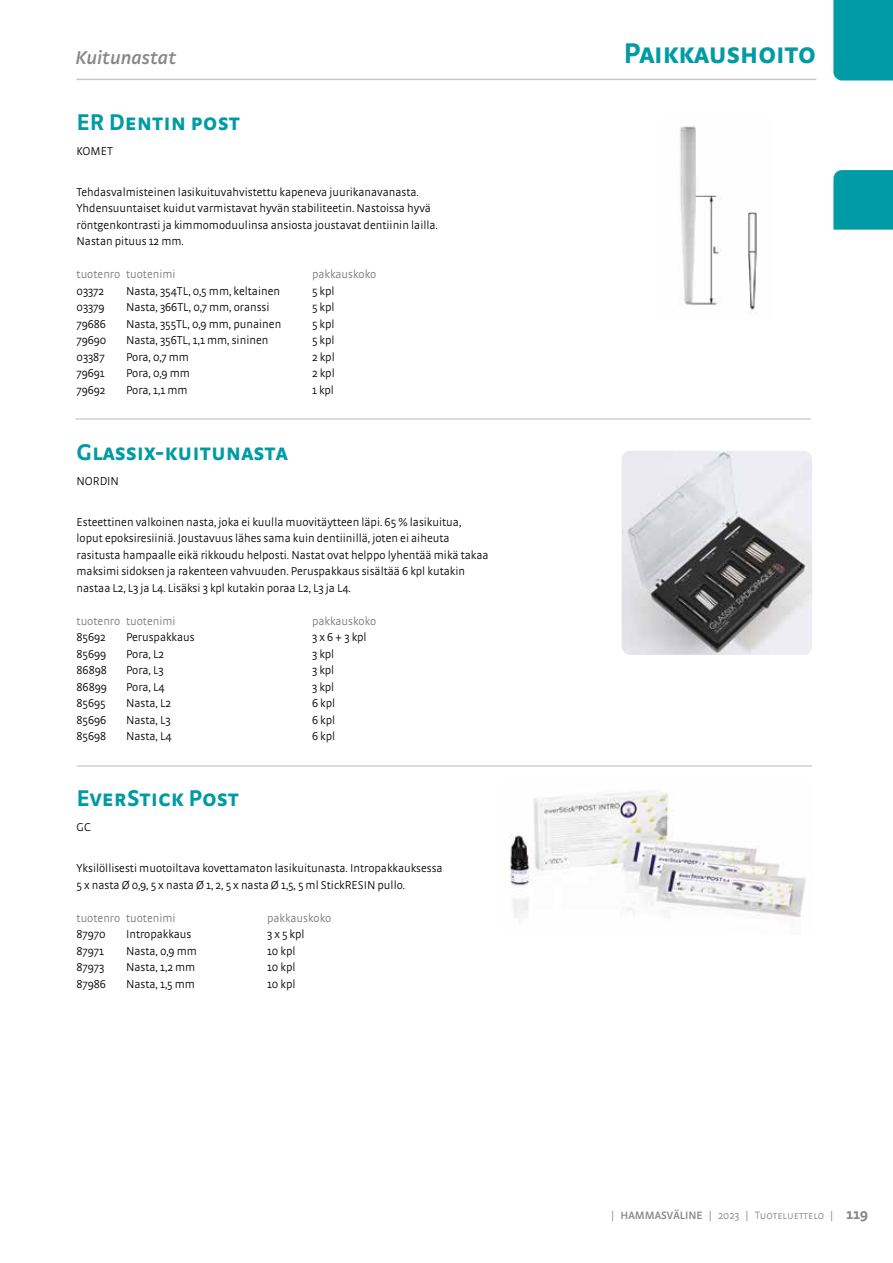
<style>
.page{position:relative;width:893px;height:1263px;background:#fff}
.page>*{position:absolute;margin:0;border:0;box-sizing:border-box;transform-origin:0 0}
.t1{font:700 30px "Strada SC";letter-spacing:-.02em;color:#009ba4}
.t2{font:700 24px "Strada SC";color:#009ba4}
.t3{font:italic 600 19.5px "Strada";color:#878787}
.t4{font:300 12px/16.5px "Strada";color:#000}
.t5{font:300 12px "Strada";color:#757776}
.t6{font:300 11.25px "Strada SC";color:#878787}
.s1{font-family:"Strada"}
.s2{font-family:"Strada";font-weight:600}
.s3{font-family:"Strada";font-weight:700;font-size:15px}
</style>
<div class="page">
<div style="left:833px;top:0;width:60px;height:80px;background:#009ba4"></div>
<div style="left:833px;top:170px;width:60px;height:60px;background:#009ba4"></div>
<hr style="left:77px;top:79px;width:739px;height:1px;background:#c6c6c6">
<img style="left:679px;top:126px;width:78px;height:186px">
<img style="left:622px;top:451px;width:190px;height:204px">
<img style="left:510px;top:791px;width:296px;height:127px">
<hr style="left:77px;top:766px;width:735px;height:1px;background:#bcbcbc">
<hr style="left:75px;top:419px;width:736px;height:1px;background:#bcbcbc">
<h3 class="t3" style="left:75px;top:46px;width:102px">Kuitunastat</h3>
<h2 class="t2" style="left:77px;top:107px;width:165px">ER Dentin post</h2>
<p class="t4" style="left:77px;top:142px;width:38px">KOMET</p>
<p class="t4" style="left:77px;top:183px;width:363px">Tehdasvalmisteinen lasikuituvahvistettu kapeneva juurikanavanasta.<br>Yhdensuuntaiset kuidut varmistavat hyvän stabiliteetin. Nastoissa hyvä röntgenkontrasti ja kimmomoduulinsa ansiosta joustavat dentiinin lailla.<br>Nastan pituus 12 mm.</p>
<p class="t5" style="left:77px;top:268px;width:101px">tuotenro tuotenimi</p>
<p class="t5" style="left:312px;top:268px;width:66px">pakkauskoko</p>
<p class="t4" style="left:77px;top:282px;width:29px">03372</p>
<p class="t4" style="left:126px;top:282px;width:156px">Nasta, 354TL, 0,5 mm, keltainen</p>
<p class="t4" style="left:312px;top:282px;width:24px">5 kpl</p>
<p class="t4" style="left:77px;top:299px;width:30px">03379</p>
<p class="t4" style="left:126px;top:299px;width:145px">Nasta, 366TL, 0,7 mm, oranssi</p>
<p class="t4" style="left:312px;top:299px;width:24px">5 kpl</p>
<p class="t4" style="left:77px;top:315px;width:31px">79686</p>
<p class="t4" style="left:126px;top:315px;width:157px">Nasta, 355TL, 0,9 mm, punainen</p>
<p class="t4" style="left:312px;top:315px;width:24px">5 kpl</p>
<p class="t4" style="left:77px;top:332px;width:31px">79690</p>
<p class="t4" style="left:126px;top:332px;width:144px">Nasta, 356TL, 1,1 mm, sininen</p>
<p class="t4" style="left:312px;top:332px;width:24px">5 kpl</p>
<p class="t4" style="left:77px;top:348px;width:30px">03387</p>
<p class="t4" style="left:126px;top:348px;width:64px">Pora, 0,7 mm</p>
<p class="t4" style="left:312px;top:348px;width:24px">2 kpl</p>
<p class="t4" style="left:77px;top:365px;width:30px">79691</p>
<p class="t4" style="left:126px;top:365px;width:65px">Pora, 0,9 mm</p>
<p class="t4" style="left:312px;top:365px;width:24px">2 kpl</p>
<p class="t4" style="left:77px;top:381px;width:30px">79692</p>
<p class="t4" style="left:126px;top:381px;width:63px">Pora, 1,1 mm</p>
<p class="t4" style="left:312px;top:381px;width:23px">1 kpl</p>
<h2 class="t2" style="left:77px;top:437px;width:213px">Glassix-kuitunasta</h2>
<p class="t4" style="left:77px;top:472px;width:44px">NORDIN</p>
<p class="t4" style="left:77px;top:513px;width:414px">Esteettinen valkoinen nasta, joka ei kuulla muovitäytteen läpi. 65 % lasikuitua, loput epoksiresiiniä. Joustavuus lähes sama kuin dentiinillä, joten ei aiheuta rasitusta hampaalle eikä rikkoudu helposti. Nastat ovat helppo lyhentää mikä takaa maksimi sidoksen ja rakenteen vahvuuden. Peruspakkaus sisältää 6 kpl kutakin nastaa L2, L3 ja L4. Lisäksi 3 kpl kutakin poraa L2, L3 ja L4.</p>
<p class="t5" style="left:77px;top:614px;width:101px">tuotenro tuotenimi</p>
<p class="t5" style="left:312px;top:614px;width:66px">pakkauskoko</p>
<p class="t4" style="left:77px;top:629px;width:31px">85692</p>
<p class="t4" style="left:126px;top:629px;width:70px">Peruspakkaus</p>
<p class="t4" style="left:312px;top:629px;width:56px">3 x 6 + 3 kpl</p>
<p class="t4" style="left:77px;top:645px;width:31px">85699</p>
<p class="t4" style="left:126px;top:645px;width:39px">Pora, L2</p>
<p class="t4" style="left:312px;top:645px;width:24px">3 kpl</p>
<p class="t4" style="left:77px;top:662px;width:32px">86898</p>
<p class="t4" style="left:126px;top:662px;width:39px">Pora, L3</p>
<p class="t4" style="left:312px;top:662px;width:24px">3 kpl</p>
<p class="t4" style="left:77px;top:678px;width:32px">86899</p>
<p class="t4" style="left:126px;top:678px;width:40px">Pora, L4</p>
<p class="t4" style="left:312px;top:678px;width:24px">3 kpl</p>
<p class="t4" style="left:77px;top:695px;width:31px">85695</p>
<p class="t4" style="left:126px;top:695px;width:46px">Nasta, L2</p>
<p class="t4" style="left:312px;top:695px;width:25px">6 kpl</p>
<p class="t4" style="left:77px;top:711px;width:31px">85696</p>
<p class="t4" style="left:126px;top:711px;width:46px">Nasta, L3</p>
<p class="t4" style="left:312px;top:711px;width:25px">6 kpl</p>
<p class="t4" style="left:77px;top:728px;width:31px">85698</p>
<p class="t4" style="left:126px;top:728px;width:47px">Nasta, L4</p>
<p class="t4" style="left:312px;top:728px;width:25px">6 kpl</p>
<h2 class="t2" style="left:77px;top:784px;width:164px">EverStick Post</h2>
<p class="t4" style="left:77px;top:819px;width:16px">GC</p>
<p class="t4" style="left:77px;top:860px;width:368px">Yksilöllisesti muotoiltava kovettamaton lasikuitunasta. Intropakkauksessa<br>5 x nasta Ø 0,9, 5 x nasta Ø 1, 2, 5 x nasta Ø 1,5, 5 ml StickRESIN pullo.</p>
<p class="t5" style="left:77px;top:911px;width:101px">tuotenro tuotenimi</p>
<p class="t5" style="left:267px;top:911px;width:66px">pakkauskoko</p>
<p class="t4" style="left:77px;top:926px;width:30px">87970</p>
<p class="t4" style="left:126px;top:926px;width:67px">Intropakkaus</p>
<p class="t4" style="left:267px;top:926px;width:39px">3 x 5 kpl</p>
<p class="t4" style="left:77px;top:942px;width:29px">87971</p>
<p class="t4" style="left:126px;top:942px;width:72px">Nasta, 0,9 mm</p>
<p class="t4" style="left:267px;top:942px;width:30px">10 kpl</p>
<p class="t4" style="left:77px;top:959px;width:29px">87973</p>
<p class="t4" style="left:126px;top:959px;width:71px">Nasta, 1,2 mm</p>
<p class="t4" style="left:267px;top:959px;width:30px">10 kpl</p>
<p class="t4" style="left:77px;top:975px;width:31px">87986</p>
<p class="t4" style="left:126px;top:975px;width:70px">Nasta, 1,5 mm</p>
<p class="t4" style="left:267px;top:975px;width:30px">10 kpl</p>
<h1 class="t1" style="left:623px;top:35px;width:194px">Paikkaushoito</h1>
<p class="t6" style="left:611px;top:1209px;width:259px"><span class="s1">|</span> <span class="s2">HAMMASVÄLINE</span> <span class="s1">| 2023 |</span> Tuoteluettelo <span class="s1">|</span> <span class="s3">119</span></p>
</div>
